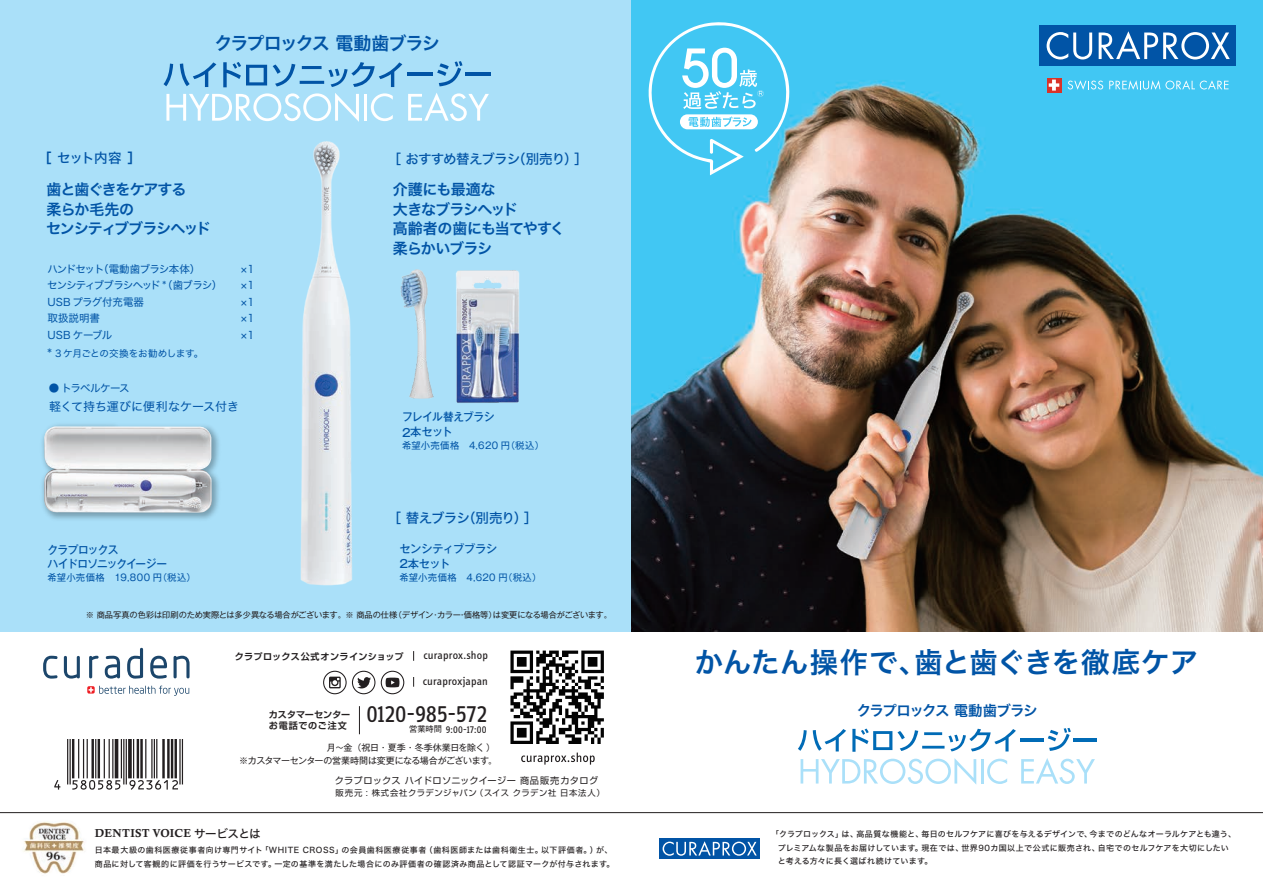
<style>
.page{position:relative;width:1263px;height:893px;background:#fff}
.page>*{position:absolute;margin:0;border:0;box-sizing:border-box;transform-origin:0 0}
.t1{font:28.35px "Hiragino Sans W6";color:#0154a6}
.t2{font:23.55px "Info Display Pro";letter-spacing:-.01em;color:#231f20}
.t3{font:18px "Hiragino Sans W6";letter-spacing:-.095em;color:#0154a6}
.t4{font:15px/19.5px "Hiragino Sans W6";letter-spacing:-.065em;color:#0154a6}
.t5{font:14.4px "Hiragino Sans W6";letter-spacing:-.095em;color:#0154a6}
.t6{font:13.5px "Hiragino Sans W5";letter-spacing:-.06em;color:#0154a6}
.t7{font:12px "Hiragino Sans W4";letter-spacing:.005em;color:#0154a6}
.t8{font:11.55px "Info Display Pro";letter-spacing:.01em;color:#231f20}
.t9{font:11.55px "Calis MT Bol";letter-spacing:.02em;color:#231f20}
.t10{font:500 11.25px/13.5px "Gothic MB101 Pro";letter-spacing:-.045em;color:#0154a6;scale:.95 1}
.t11{font:500 11.25px/15px "Gothic MB101 Pro";letter-spacing:-.045em;color:#0154a6}
.t12{font:10.5px "Hiragino Sans W4";letter-spacing:-.065em;color:#0154a6}
.t13{font:10.5px "Hiragino Sans W4";letter-spacing:-.105em;color:#0154a6}
.t14{font:10.5px "Hiragino Sans W4";color:#0154a6}
.t15{font:9.9px "Info Display Pro";color:#231f20}
.t16{font:9.6px "Hiragino Sans W4";letter-spacing:-.03em;color:#0154a6}
.t17{font:9.3px "Gothic MB101 Pro";letter-spacing:.04em;color:#0154a6}
.t18{font:9.15px "Shin Go Pro";letter-spacing:.035em;color:#231f20}
.t19{font:9px "Gothic MB101 Pro";letter-spacing:-.035em;color:#231f20}
.t20{font:700 9px/11.1px "Shin Go Pro De";letter-spacing:.035em;color:#231f20}
.t21{font:8.25px "Gothic MB101 Pr 5";letter-spacing:-.02em;color:#231f20}
.t22{font:8.25px "Shin Go Pro";letter-spacing:.07em;color:#231f20}
.t23{font:7.95px/13.4px "Hiragino Sans W5";letter-spacing:.04em;color:#231f20}
.s1{font-family:"Hiragino Sans W6"}
.s2{font-size:12.3px}
.s3{font-family:"Gothic MB101 Pro";font-size:8.25px}
.s4{font-family:"Hiragino Sans W5"}
</style>
<div class="page">
<div style="left:0;top:0;width:631px;height:631px;background:#aae0f9"></div>
<svg style="left:521px;top:752px;width:74px;height:13px"></svg>
<svg style="left:43px;top:656px;width:14px;height:23px"></svg>
<svg style="left:64px;top:656px;width:16px;height:23px"></svg>
<svg style="left:89px;top:656px;width:10px;height:22px"></svg>
<svg style="left:105px;top:656px;width:15px;height:23px"></svg>
<svg style="left:127px;top:648px;width:16px;height:31px"></svg>
<svg style="left:174px;top:656px;width:16px;height:22px"></svg>
<svg style="left:150px;top:656px;width:17px;height:23px"></svg>
<svg style="left:87px;top:686px;width:102px;height:10px"></svg>
<svg style="left:359px;top:706px;width:1px;height:28px"></svg>
<svg style="left:323px;top:671px;width:52px;height:23px"></svg>
<svg style="left:381px;top:671px;width:23px;height:23px"></svg>
<img style="left:300px;top:141px;width:52px;height:445px">
<img style="left:42px;top:424px;width:177px;height:95px">
<img style="left:44px;top:426px;width:168px;height:87px">
<img style="left:631px;top:0;width:632px;height:631px">
<svg style="left:166px;top:93px;width:193px;height:29px"></svg>
<hr style="left:364px;top:94px;width:3px;height:27px;background:#fff">
<svg style="left:371px;top:93px;width:22px;height:28px"></svg>
<svg style="left:408px;top:93px;width:81px;height:28px"></svg>
<img style="left:400px;top:269px;width:34px;height:130px">
<img style="left:456px;top:270px;width:64px;height:133px">
<div style="left:659px;top:838px;width:101px;height:21px;background:#0154a6"></div>
<svg style="left:663px;top:841px;width:94px;height:15px"></svg>
<div style="left:1040px;top:25px;width:196px;height:41px;background:#0154a6"></div>
<svg style="left:1046px;top:31px;width:184px;height:29px"></svg>
<svg style="left:1046px;top:78px;width:15px;height:14px"></svg>
<svg style="left:1049px;top:80px;width:10px;height:11px"></svg>
<svg style="left:1068px;top:80px;width:35px;height:10px"></svg>
<svg style="left:1109px;top:80px;width:119px;height:10px"></svg>
<img style="left:24px;top:821px;width:60px;height:53px">
<svg style="left:646px;top:17px;width:148px;height:158px"></svg>
<hr style="left:0;top:812px;width:1263px;height:1px;background:#231f20">
<svg style="left:510px;top:651px;width:94px;height:93px"></svg>
<svg style="left:164px;top:62px;width:52px;height:25px"></svg>
<svg style="left:223px;top:62px;width:44px;height:25px"></svg>
<svg style="left:273px;top:64px;width:22px;height:23px"></svg>
<hr style="left:302px;top:66px;width:20px;height:3px;background:#0154a6">
<hr style="left:300px;top:81px;width:24px;height:3px;background:#0154a6">
<svg style="left:328px;top:62px;width:74px;height:25px"></svg>
<hr style="left:408px;top:73px;width:25px;height:3px;background:#0154a6">
<svg style="left:437px;top:61px;width:25px;height:25px"></svg>
<hr style="left:465px;top:73px;width:26px;height:3px;background:#0154a6">
<svg style="left:798px;top:729px;width:48px;height:22px"></svg>
<svg style="left:852px;top:728px;width:66px;height:24px"></svg>
<hr style="left:924px;top:732px;width:18px;height:3px;background:#006bb6">
<hr style="left:922px;top:746px;width:22px;height:3px;background:#006bb6">
<svg style="left:948px;top:729px;width:68px;height:22px"></svg>
<hr style="left:1021px;top:738px;width:23px;height:3px;background:#006bb6">
<svg style="left:1048px;top:728px;width:23px;height:23px"></svg>
<hr style="left:1073px;top:738px;width:23px;height:3px;background:#006bb6">
<svg style="left:800px;top:758px;width:176px;height:26px"></svg>
<hr style="left:981px;top:759px;width:3px;height:24px;background:#aae0f9">
<svg style="left:987px;top:759px;width:20px;height:25px"></svg>
<svg style="left:1021px;top:758px;width:74px;height:26px"></svg>
<svg style="left:54px;top:739px;width:129px;height:51px"></svg>
<h3 class="t6" style="left:38px;top:146px;width:105px"><span class="s1">［</span> セット内容 <span class="s1">］</span></h3>
<h3 class="t3" style="left:214px;top:27px;width:227px">クラプロックス 電動歯ブラシ</h3>
<h3 class="t6" style="left:388px;top:147px;width:201px">［ おすすめ替えブラシ（別売り）］</h3>
<h3 class="t4" style="left:46px;top:179px;width:166px">歯と歯ぐきをケアする<br>柔らか毛先の<br>センシティブブラシヘッド</h3>
<h3 class="t4" style="left:393px;top:179px;width:173px">介護にも最適な<br>大きなブラシヘッド<br>高齢者の歯にも当てやすく柔らかいブラシ</h3>
<h3 class="t12" style="left:47px;top:259px;width:154px">ハンドセット（電動歯ブラシ本体）</h3>
<h3 class="t12" style="left:241px;top:259px;width:16px">×1</h3>
<h3 class="t13" style="left:47px;top:276px;width:176px">センシティブブラシヘッド（歯ブラシ）</h3>
<h3 class="t12" style="left:241px;top:276px;width:16px">×1</h3>
<h3 class="t12" style="left:163px;top:276px;width:5px">*</h3>
<h3 class="t14" style="left:48px;top:292px;width:98px">USB プラグ付充電器</h3>
<h3 class="t12" style="left:241px;top:292px;width:16px">×1</h3>
<h3 class="t12" style="left:48px;top:309px;width:54px">取扱説明書</h3>
<h3 class="t12" style="left:241px;top:309px;width:16px">×1</h3>
<h3 class="t12" style="left:48px;top:325px;width:66px">USB ケーブル</h3>
<h3 class="t12" style="left:241px;top:325px;width:16px">×1</h3>
<p class="t16" style="left:48px;top:345px;width:157px"><span class="s2">*</span> 3 ケ月ごとの交換をお勧めします。</p>
<h3 class="t12" style="left:49px;top:379px;width:82px">● トラベルケース</h3>
<h3 class="t7" style="left:49px;top:395px;width:191px">軽くて持ち運びに便利なケース付き</h3>
<h3 class="t10" style="left:47px;top:542px;width:127px">クラプロックス<br>ハイドロソニックイージー</h3>
<p class="t17" style="left:47px;top:570px;width:150px">希望小売価格　19,800 円（税込）</p>
<h3 class="t10" style="left:402px;top:408px;width:99px;line-height:15px">フレイル替えブラシ<br>2本セット</h3>
<p class="t17" style="left:402px;top:438px;width:143px">希望小売価格　4,620 円（税込）</p>
<h3 class="t6" style="left:388px;top:505px;width:151px">［ 替えブラシ（別売り）］</h3>
<h3 class="t11" style="left:399px;top:539px;width:99px">センシティブブラシ<br>2本セット</h3>
<p class="t17" style="left:399px;top:570px;width:143px">希望小売価格 4,620 円（税込）</p>
<p class="t21" style="left:86px;top:608px;width:528px">※ 商品写真の色彩は印刷のため実際とは多少異なる場合がございます。※ 商品の仕様（デザイン･カラー・価格等）は変更になる場合がございます。</p>
<p class="t20" style="left:235px;top:650px;width:170px">クラプロックス公式オンラインショップ</p>
<h3 class="t8" style="left:423px;top:648px;width:66px">curaprox.shop</h3>
<h3 class="t8" style="left:423px;top:675px;width:67px">curaproxjapan</h3>
<h2 class="t2" style="left:366px;top:700px;width:123px">0120-985-572</h2>
<p class="t20" style="left:269px;top:708px;width:83px">カスタマーセンターお電話でのご注文</p>
<p class="t15" style="left:409px;top:723px;width:79px"><span class="s3">営業時間</span> 9:00-17:00</p>
<p class="t19" style="left:239px;top:753px;width:259px">※カスタマーセンターの営業時間は変更になる場合がございます。</p>
<p class="t19" style="left:327px;top:740px;width:170px">月～金（祝日・夏季・冬季休業日を除く ）</p>
<p class="t18" style="left:335px;top:773px;width:265px">クラプロックス ハイドロソニックイージー 商品販売カタログ</p>
<p class="t22" style="left:336px;top:786px;width:271px">販売元 : 株式会社クラデンジャパン（スイス クラデン社 日本法人）</p>
<h3 class="t9" style="left:95px;top:827px;width:167px">DENTIST VOICE <span class="s4">サービスとは</span></h3>
<p class="t23" style="left:95px;top:843px;width:521px">日本最大級の歯科医療従事者向け専門サイト「WHITE CROSS」の会員歯科医療従事者（歯科医師または歯科衛生士。以下評価者。）が、商品に対して客観的に評価を行うサービスです。一定の基準を満たした場合にのみ評価者の確認済み商品として認証マークが付与されます。</p>
<h1 class="t1" style="left:695px;top:637px;width:505px">かんたん操作で、歯と歯ぐきを徹底ケア</h1>
<h3 class="t5" style="left:857px;top:698px;width:182px">クラプロックス 電動歯ブラシ</h3>
<p class="t23" style="left:778px;top:827px;width:460px;text-indent:-6px">「クラプロックス」は、高品質な機能と、毎日のセルフケアに喜びを与えるデザインで、今までのどんなオーラルケアとも違う、プレミアムな製品をお届けしています。現在では、世界90カ国以上で公式に販売され、自宅でのセルフケアを大切にしたいと考える方々に長く選ばれ続けています。</p>
</div>
